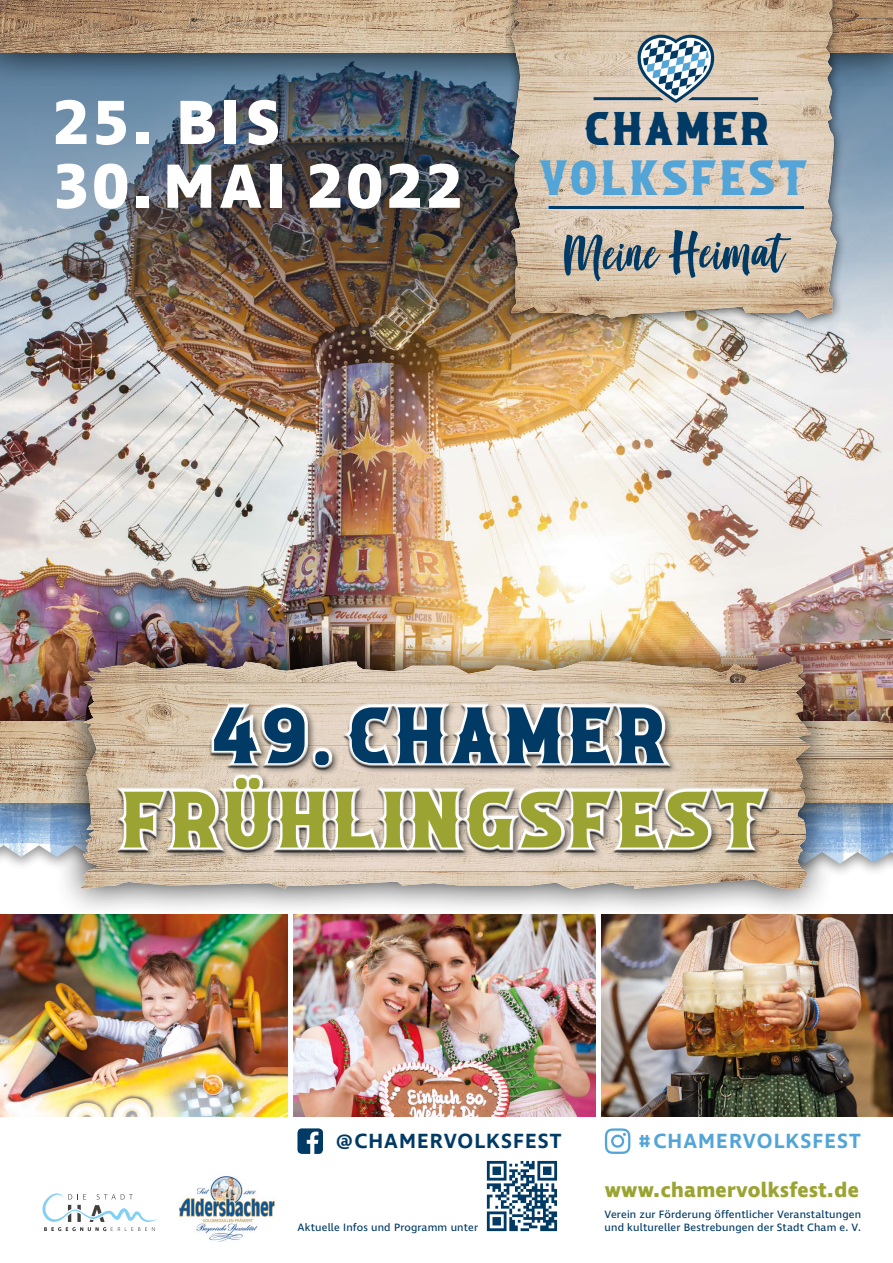
<style>
.page{position:relative;width:893px;height:1263px;background:#fff}
.page>*{position:absolute;margin:0;border:0;box-sizing:border-box;transform-origin:0 0}
.t1{font:79.65px "ROADSTORE";letter-spacing:.08em;color:#9ba432;scale:.96 1}
.t2{font:79.65px "ROADSTORE";letter-spacing:.08em;color:#003a65;scale:.96 1}
.t3{font:700 63.75px/63.8px "Ingra";letter-spacing:.06em;color:#fff}
.t4{font:55.88px "Good Vibes";color:#003a65}
.t5{font:49.5px "ROADSTORE";letter-spacing:.08em;color:#53a4d7;scale:.92 1}
.t6{font:47.25px "ROADSTORE";letter-spacing:.06em;color:#003a65;scale:.96 1}
.t7{font:700 21px "Ingra";letter-spacing:.015em;color:#9ba432}
.t8{font:600 21px "Ingra";letter-spacing:.05em;color:#003a65}
.t9{font:600 21px "Ingra";letter-spacing:.05em;color:#53a4d7}
.t10{font:10.88px "Ingra";letter-spacing:.015em;color:#003a65}
</style>
<div class="page">
<img style="left:0;top:351px;width:893px;height:339px">
<div style="left:0;top:748px;width:288px;height:125px;background:#000;opacity:.45"></div>
<img style="left:0;top:839px;width:54px;height:18px">
<div style="left:733px;top:755px;width:160px;height:124px;background:#000;opacity:.45"></div>
<img style="left:838px;top:839px;width:55px;height:24px">
<div style="left:0;top:690px;width:893px;height:149px;background:#000;opacity:.75"></div>
<img style="left:0;top:721px;width:893px;height:81px">
<div style="left:54px;top:631px;width:784px;height:288px;background:#000;opacity:.85"></div>
<img style="left:80px;top:662px;width:731px;height:227px">
<img style="left:0;top:88px;width:893px;height:263px">
<div style="left:0;top:0;width:893px;height:88px;background:#000;opacity:.75"></div>
<img style="left:0;top:0;width:893px;height:52px">
<div style="left:501px;top:0;width:346px;height:329px;background:#000;opacity:.75"></div>
<img style="left:511px;top:0;width:326px;height:319px">
<svg style="left:594px;top:35px;width:164px;height:68px;background:#b5b7b3"></svg>
<hr style="left:549px;top:206px;width:255px;height:3px;background:#003a65">
<img style="left:294px;top:915px;width:302px;height:202px">
<img style="left:0;top:915px;width:288px;height:202px">
<img style="left:602px;top:915px;width:291px;height:202px">
<img style="left:179px;top:1176px;width:97px;height:66px">
<svg style="left:43px;top:1193px;width:113px;height:38px"></svg>
<svg style="left:605px;top:1128px;width:25px;height:26px"></svg>
<svg style="left:297px;top:1128px;width:26px;height:26px"></svg>
<div style="left:116px;top:704px;width:655px;height:149px;background:#000;opacity:.75"></div>
<div style="left:77px;top:732px;width:730px;height:164px;background:#fff;opacity:.25"></div>
<div style="left:168px;top:659px;width:541px;height:153px;background:#fff;opacity:.25"></div>
<svg style="left:487px;top:1161px;width:70px;height:70px"></svg>
<h2 class="t3" style="left:53px;top:94px;width:411px">25. BIS<br>30.MAI 2022</h2>
<h3 class="t6" style="left:585px;top:101px;width:193px">CHAMER</h3>
<h3 class="t5" style="left:539px;top:148px;width:292px">VOLKSFEST</h3>
<h3 class="t4" style="left:564px;top:216px;width:221px;rotate:-1deg">Meine Heimat</h3>
<h1 class="t2" style="left:212px;top:688px;width:472px">49. CHAMER</h1>
<h1 class="t1" style="left:122px;top:772px;width:671px">FRÜHLINGSFEST</h1>
<h3 class="t8" style="left:336px;top:1128px;width:227px">@CHAMERVOLKSFEST</h3>
<h3 class="t9" style="left:639px;top:1128px;width:223px">#CHAMERVOLKSFEST</h3>
<h3 class="t7" style="left:605px;top:1176px;width:256px">www.chamervolksfest.de</h3>
<p class="t10" style="left:605px;top:1207px;width:258px">Verein zur Förderung öffentlicher Veranstaltungen</p>
<p class="t10" style="left:297px;top:1221px;width:182px">Aktuelle Infos und Programm unter</p>
<p class="t10" style="left:605px;top:1220px;width:258px">und kultureller Bestrebungen der Stadt Cham e. V.</p>
</div>
